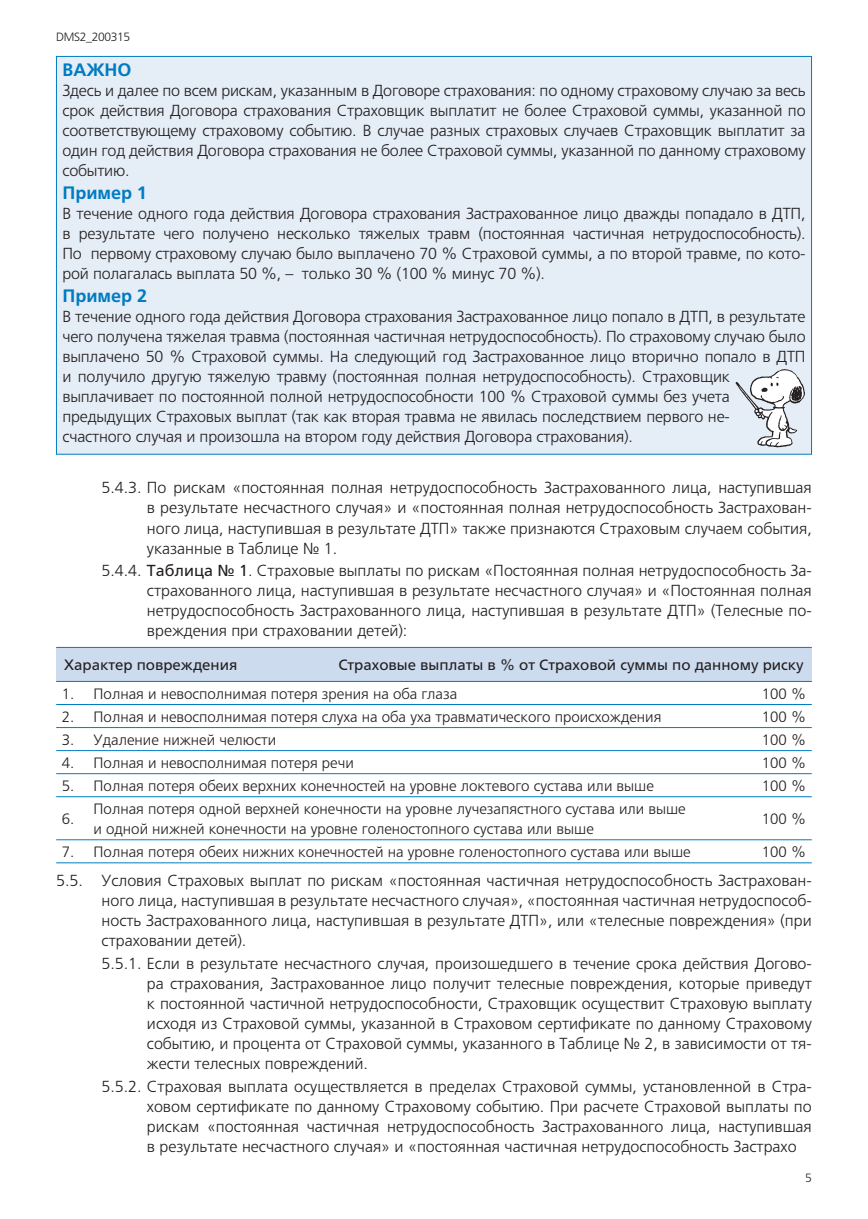
<style>
.page{position:relative;width:868px;height:1219px;background:#fff}
.page>*{position:absolute;margin:0;border:0;box-sizing:border-box;transform-origin:0 0}
.t1{font:700 18px "Frutiger LTCYR";color:#007cc2}
.t2{font:300 16px/20px "Frutiger LTCYR";letter-spacing:-.01em;color:#231f20;text-align:justify}
.t3{font:300 15px/20px "Frutiger LTCYR";color:#231f20}
.t4{font:15px "Frutiger LTCYR";color:#231f20}
.t5{font:300 12px "Frutiger LTCYR";letter-spacing:-.03em;color:#231f20}
.s1{font-weight:400}
</style>
<div class="page">
<div style="left:56px;top:56px;width:755px;height:398px;background:#e5edf7"></div>
<svg style="left:735px;top:369px;width:69px;height:78px"></svg>
<div style="left:56px;top:647px;width:755px;height:34px;background:#cddbef"></div>
<hr style="left:56px;top:647px;width:755px;height:1px;background:#007cc2">
<hr style="left:56px;top:681px;width:755px;height:1px;background:#007cc2">
<hr style="left:56px;top:704px;width:755px;height:1px;background:#007cc2">
<hr style="left:56px;top:727px;width:755px;height:1px;background:#007cc2">
<hr style="left:56px;top:750px;width:755px;height:1px;background:#007cc2">
<hr style="left:56px;top:773px;width:755px;height:1px;background:#007cc2">
<hr style="left:56px;top:796px;width:755px;height:1px;background:#007cc2">
<hr style="left:56px;top:839px;width:755px;height:1px;background:#007cc2">
<hr style="left:56px;top:862px;width:755px;height:1px;background:#007cc2">
<p class="t5" style="left:56px;top:32px;width:75px">DMS2_200315</p>
<p class="t1" style="left:62px;top:63px;width:71px">ВАЖНО</p>
<p class="t2" style="left:62px;top:82px;width:744px">Здесь и далее по всем рискам, указанным в Договоре страхования: по одному страховому случаю за весь срок действия Договора страхования Страховщик выплатит не более Страховой суммы, указанной по соответствующему страховому событию. В случае разных страховых случаев Страховщик выплатит за один год действия Договора страхования не более Страховой суммы, указанной по данному страховому событию.</p>
<p class="t1" style="left:62px;top:186px;width:86px">Пример 1</p>
<p class="t2" style="left:62px;top:205px;width:744px">В течение одного года действия Договора страхования Застрахованное лицо дважды попадало в ДТП, в результате чего получено несколько тяжелых травм (постоянная частичная нетрудоспособность).<br>По первому страховому случаю было выплачено 70 % Страховой суммы, а по второй травме, по кото&shy;рой полагалась выплата 50 %, – только 30 % (100 % минус 70 %).</p>
<p class="t1" style="left:62px;top:289px;width:86px">Пример 2</p>
<p class="t2" style="left:62px;top:308px;width:744px;text-align:left">В течение одного года действия Договора страхования Застрахованное лицо попало в ДТП, в результате чего получена тяжелая травма (постоянная частичная нетрудоспособность). По страховому случаю было выплачено 50 % Страховой суммы. На следующий год Застрахованное лицо вторично попало в ДТП и получило другую тяжелую травму (постоянная полная нетрудоспособность). Страховщик выплачивает по постоянной полной нетрудоспособности 100 % Страховой суммы без учета предыдущих Страховых выплат (так как вторая травма не явилась последствием первого не-<br>счастного случая и произошла на втором году действия Договора страхования).</p>
<p class="t2" style="left:147px;top:479px;width:666px;text-indent:-45px">5.4.3. По рискам «постоянная полная нетрудоспособность Застрахованного лица, наступившая в результате несчастного случая» и «постоянная полная нетрудоспособность Застрахован&shy;ного лица, наступившая в результате ДТП» также признаются Страховым случаем события, указанные в Таблице № 1.</p>
<p class="t2" style="left:147px;top:562px;width:666px;text-indent:-45px">5.4.4. <span class="s1">Таблица № 1</span>. Страховые выплаты по рискам «Постоянная полная нетрудоспособность За&shy;страхованного лица, наступившая в результате несчастного случая» и «Постоянная полная нетрудоспособность Застрахованного лица, наступившая в результате ДТП» (Телесные по&shy;вреждения при страховании детей):</p>
<p class="t4" style="left:64px;top:659px;width:175px">Характер повреждения</p>
<p class="t4" style="left:338px;top:659px;width:466px">Страховые выплаты в % от Страховой суммы по данному риску</p>
<p class="t3" style="left:62px;top:685px;width:397px">1. Полная и невосполнимая потеря зрения на оба глаза</p>
<p class="t3" style="left:761px;top:685px;width:46px">100 %</p>
<p class="t3" style="left:62px;top:708px;width:601px">2. Полная и невосполнимая потеря слуха на оба уха травматического происхождения</p>
<p class="t3" style="left:761px;top:708px;width:46px">100 %</p>
<p class="t3" style="left:62px;top:731px;width:216px">3. Удаление нижней челюсти</p>
<p class="t3" style="left:761px;top:731px;width:46px">100 %</p>
<p class="t3" style="left:62px;top:754px;width:293px">4. Полная и невосполнимая потеря речи</p>
<p class="t3" style="left:761px;top:754px;width:46px">100 %</p>
<p class="t3" style="left:62px;top:777px;width:593px">5. Полная потеря обеих верхних конечностей на уровне локтевого сустава или выше</p>
<p class="t3" style="left:761px;top:777px;width:46px">100 %</p>
<p class="t3" style="left:62px;top:810px;width:14px">6.</p>
<p class="t3" style="left:94px;top:800px;width:593px">Полная потеря одной верхней конечности на уровне лучезапястного сустава или выше и одной нижней конечности на уровне голеностопного сустава или выше</p>
<p class="t3" style="left:761px;top:810px;width:46px">100 %</p>
<p class="t3" style="left:62px;top:843px;width:630px">7. Полная потеря обеих нижних конечностей на уровне голеностопного сустава или выше</p>
<p class="t3" style="left:761px;top:843px;width:46px">100 %</p>
<p class="t2" style="left:102px;top:872px;width:711px;text-indent:-45px">5.5. Условия Страховых выплат по рискам «постоянная частичная нетрудоспособность Застрахован&shy;ного лица, наступившая в результате несчастного случая», «постоянная частичная нетрудоспособ&shy;ность Застрахованного лица, наступившая в результате ДТП», или «телесные повреждения» (при страховании детей).</p>
<p class="t2" style="left:147px;top:955px;width:666px;text-indent:-45px">5.5.1. Если в результате несчастного случая, произошедшего в течение срока действия Догово&shy;ра страхования, Застрахованное лицо получит телесные повреждения, которые приведут к постоянной частичной нетрудоспособности, Страховщик осуществит Страховую выплату исходя из Страховой суммы, указанной в Страховом сертификате по данному Страховому событию, и процента от Страховой суммы, указанного в Таблице № 2, в зависимости от тя&shy;жести телесных повреждений.</p>
<p class="t2" style="left:147px;top:1078px;width:666px;text-indent:-45px">5.5.2. Страховая выплата осуществляется в пределах Страховой суммы, установленной в Стра&shy;ховом сертификате по данному Страховому событию. При расчете Страховой выплаты по рискам «постоянная частичная нетрудоспособность Застрахованного лица, наступившая в результате несчастного случая» и «постоянная частичная нетрудоспособность Застрахо</p>
<p class="t5" style="left:805px;top:1173px;width:8px">5</p>
</div>
